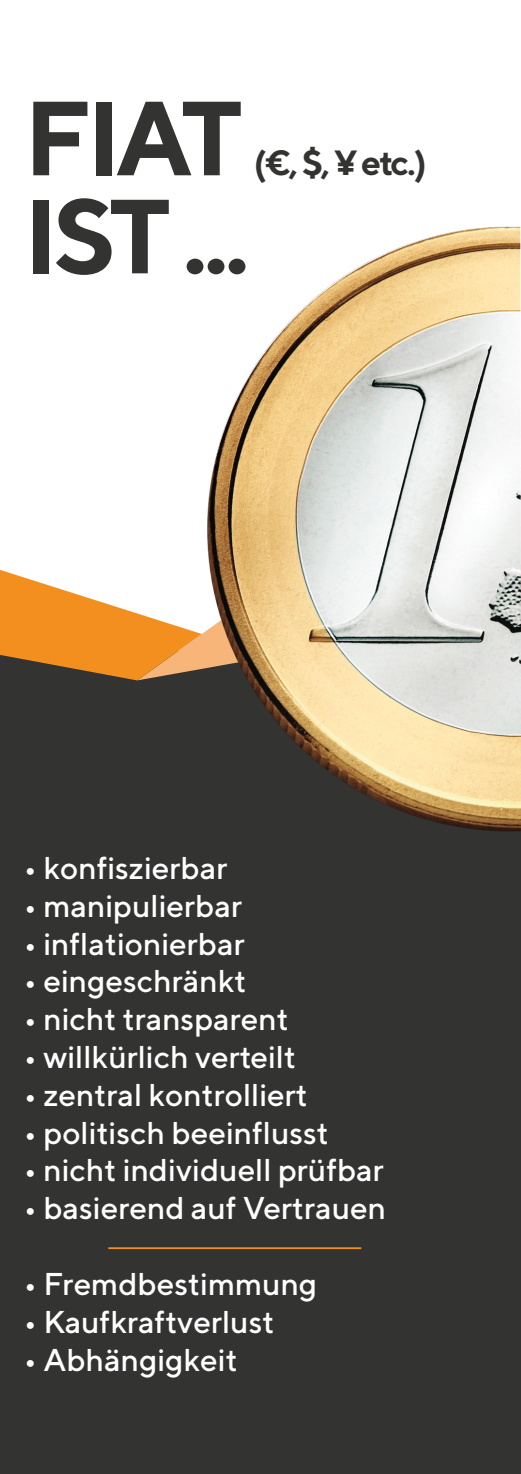
<style>
.page{position:relative;width:521px;height:1474px;background:#fff}
.page>*{position:absolute;margin:0;border:0;box-sizing:border-box;transform-origin:0 0}
.t1{font:700 105px "TT Norms";letter-spacing:-.05em;color:#333332}
.t2{font:700 35px "TT Norms";color:#333332}
.t3{font:500 31.5px "TT Norms";color:#fff}
</style>
<div class="page">
<div style="left:0;top:1005px;width:521px;height:468px;background:#333332"></div>
<div style="left:0;top:680px;width:521px;height:325px;background:#333332"></div>
<svg style="left:0;top:570px;width:33px;height:110px;background:#cd812d"></svg>
<img style="left:33px;top:226px;width:488px;height:733px">
<hr style="left:108px;top:1247px;width:253px;height:1px;background:#f39118">
<h1 class="t1" style="left:24px;top:72px;width:220px">FIAT</h1>
<h1 class="t1" style="left:24px;top:170px;width:228px">IST ...</h1>
<p class="t2" style="left:254px;top:141px;width:175px">(€, $, ¥ etc.)</p>
<p class="t3" style="left:24px;top:848px;width:205px">• konfiszierbar</p>
<p class="t3" style="left:24px;top:886px;width:220px">• manipulierbar</p>
<p class="t3" style="left:24px;top:924px;width:222px">• inflationierbar</p>
<p class="t3" style="left:24px;top:961px;width:224px">• eingeschränkt</p>
<p class="t3" style="left:24px;top:999px;width:266px">• nicht transparent</p>
<p class="t3" style="left:24px;top:1037px;width:274px">• willkürlich verteilt</p>
<p class="t3" style="left:24px;top:1075px;width:285px">• zentral kontrolliert</p>
<p class="t3" style="left:24px;top:1113px;width:306px">• politisch beeinflusst</p>
<p class="t3" style="left:24px;top:1150px;width:361px">• nicht individuell prüfbar</p>
<p class="t3" style="left:24px;top:1188px;width:364px">• basierend auf Vertrauen</p>
<p class="t3" style="left:24px;top:1264px;width:295px">• Fremdbestimmung</p>
<p class="t3" style="left:24px;top:1302px;width:252px">• Kaufkraftverlust</p>
<p class="t3" style="left:24px;top:1339px;width:215px">• Abhängigkeit</p>
</div>
